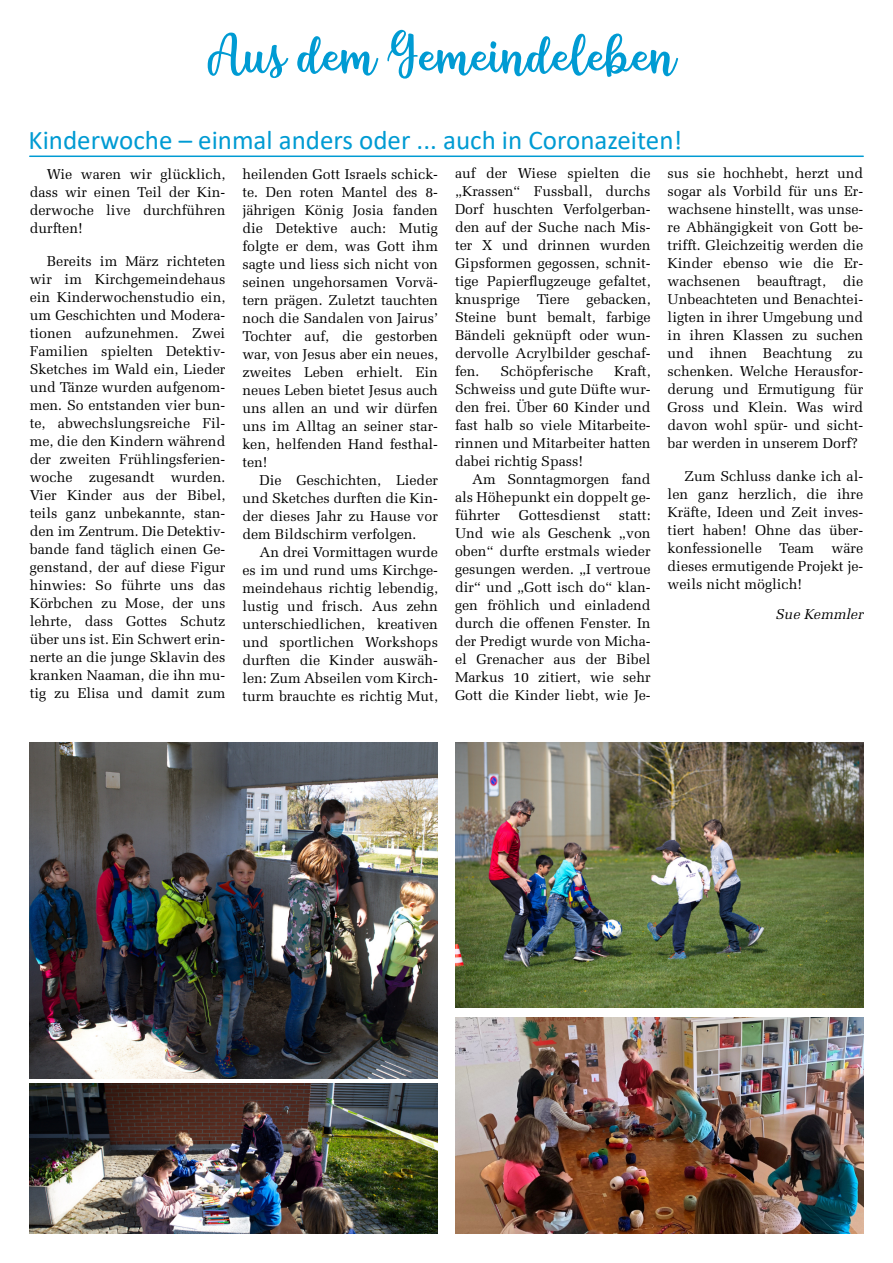
<style>
.page{position:relative;width:893px;height:1263px;background:#fff}
.page>*{position:absolute;margin:0;border:0;box-sizing:border-box;transform-origin:0 0}
.t1{font:60px "yellosun";color:#009bd3}
.t2{font:27px "Calibri";color:#009bd3}
.t3{font:14.25px/18px "Melior LT Pro";color:#000;text-align:justify}
.t4{font:italic 14.25px "Melior LT Pro";color:#000}
</style>
<div class="page">
<img style="left:30px;top:1083px;width:408px;height:150px">
<img style="left:30px;top:742px;width:408px;height:336px">
<img style="left:455px;top:742px;width:408px;height:266px">
<img style="left:455px;top:1018px;width:408px;height:215px">
<hr style="left:30px;top:156px;width:833px;height:1px;background:#009bd3">
<h1 class="t1" style="left:208px;top:30px;width:469px">Aus dem Gemeindeleben</h1>
<h2 class="t2" style="left:29px;top:129px;width:655px">Kinderwoche – einmal anders oder ... auch in Coronazeiten!</h2>
<p class="t3" style="left:455px;top:165px;width:197px">auf der Wiese spielten die „Krassen“ Fussball, durchs Dorf huschten Verfolgerban&shy;den auf der Suche nach Mis&shy;ter X und drinnen wurden Gipsformen gegossen, schnit&shy;tige Papierflugzeuge gefaltet, knusprige Tiere gebacken, Steine bunt bemalt, farbige Bändeli geknüpft oder wun&shy;dervolle Acrylbilder geschaf&shy;fen.</p>
<p class="t3" style="left:668px;top:165px;width:197px">sus sie hochhebt, herzt und sogar als Vorbild für uns Er&shy;wachsene hinstellt, was unse&shy;re Abhängigkeit von Gott be&shy;trifft. Gleichzeitig werden die Kinder ebenso wie die Er&shy;wachsenen beauftragt, die Unbeachteten und Benachtei&shy;ligten in ihrer Umgebung und in ihren Klassen zu suchen und ihnen Beachtung zu schenken. Welche Herausfor&shy;derung und Ermutigung für Gross und Klein. Was wird davon wohl spür- und sicht&shy;bar werden in unserem Dorf?</p>
<p class="t3" style="left:668px;top:468px;width:197px;text-indent:17px">Zum Schluss danke ich al&shy;len ganz herzlich, die ihre Kräfte, Ideen und Zeit inves&shy;tiert haben! Ohne das über&shy;konfessionelle Team wäre dieses ermutigende Projekt je&shy;weils nicht möglich!</p>
<p class="t4" style="left:776px;top:608px;width:89px">Sue Kemmler</p>
<p class="t3" style="left:30px;top:167px;width:197px;text-indent:17px">Wie waren wir glücklich, dass wir einen Teil der Kin&shy;derwoche live durchführen durften!</p>
<p class="t3" style="left:30px;top:254px;width:197px;text-indent:17px">Bereits im März richteten wir im Kirchgemeindehaus ein Kinderwochenstudio ein, um Geschichten und Modera&shy;tionen aufzunehmen. Zwei Familien spielten Detektiv-Sketches im Wald ein, Lieder und Tänze wurden aufgenom&shy;men. So entstanden vier bun&shy;te, abwechslungsreiche Fil&shy;me, die den Kindern während der zweiten Frühlingsferien&shy;woche zugesandt wurden.<br>Vier Kinder aus der Bibel, teils ganz unbekannte, stan&shy;den im Zentrum. Die Detektiv&shy;bande fand täglich einen Ge&shy;genstand, der auf diese Figur hinwies: So führte uns das Körbchen zu Mose, der uns lehrte, dass Gottes Schutz über uns ist. Ein Schwert erin&shy;nerte an die junge Sklavin des kranken Naaman, die ihn mu&shy;tig zu Elisa und damit zum</p>
<p class="t3" style="left:242px;top:167px;width:197px">heilenden Gott Israels schick&shy;te. Den roten Mantel des 8- jährigen König Josia fanden die Detektive auch: Mutig folgte er dem, was Gott ihm sagte und liess sich nicht von seinen ungehorsamen Vorvä&shy;tern prägen. Zuletzt tauchten noch die Sandalen von Jairus’ Tochter auf, die gestorben war, von Jesus aber ein neues, zweites Leben erhielt. Ein neues Leben bietet Jesus auch uns allen an und wir dürfen uns im Alltag an seiner star&shy;ken, helfenden Hand festhal&shy;ten!</p>
<p class="t3" style="left:242px;top:473px;width:197px;text-indent:17px">Die Geschichten, Lieder und Sketches durften die Kin&shy;der dieses Jahr zu Hause vor dem Bildschirm verfolgen.</p>
<p class="t3" style="left:242px;top:545px;width:197px;text-indent:17px">An drei Vormittagen wurde es im und rund ums Kirchge&shy;meindehaus richtig lebendig, lustig und frisch. Aus zehn unterschiedlichen, kreativen und sportlichen Workshops durften die Kinder auswäh&shy;len: Zum Abseilen vom Kirch&shy;turm brauchte es richtig Mut,</p>
<p class="t3" style="left:455px;top:363px;width:197px;text-indent:159px">Kraft, Schweiss und gute Düfte wur&shy;den frei. Über 60 Kinder und fast halb so viele Mitarbeite&shy;rinnen und Mitarbeiter hatten dabei richtig Spass!</p>
<p class="t3" style="left:455px;top:471px;width:197px;text-indent:17px">Am Sonntagmorgen fand als Höhepunkt ein doppelt ge&shy;führter</p>
<p class="t3" style="left:501px;top:363px;width:94px">Schöpferische</p>
<p class="t3" style="left:519px;top:507px;width:83px">Gottesdienst</p>
<p class="t3" style="left:455px;top:507px;width:197px;text-indent:164px">statt:<br>Und wie als Geschenk „von oben“ durfte erstmals wieder gesungen werden. „I vertroue dir“ und „Gott isch do“ klan&shy;gen fröhlich und einladend durch die offenen Fenster. In der Predigt wurde von Micha&shy;el Grenacher aus der Bibel Markus 10 zitiert, wie sehr Gott die Kinder liebt, wie Je-</p>
</div>
